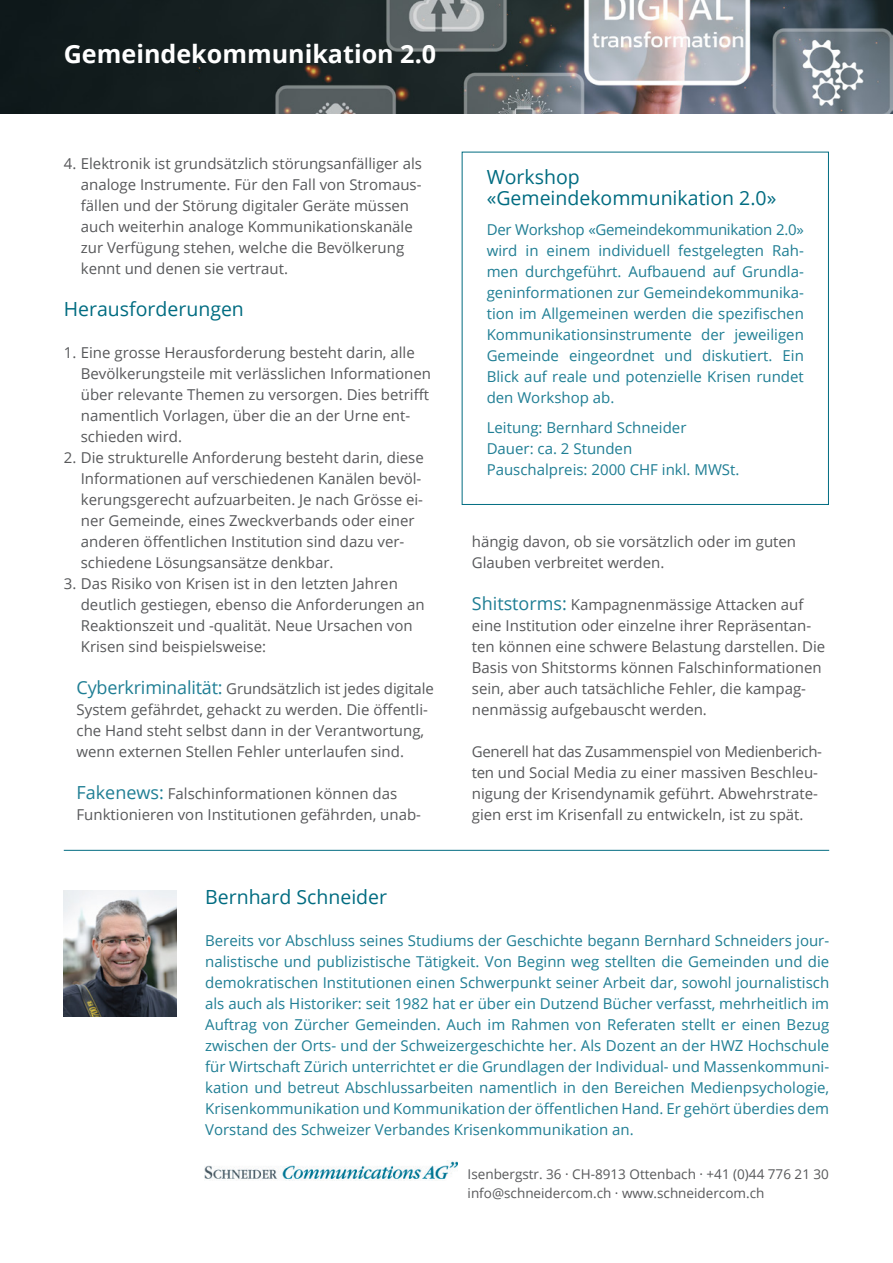
<style>
.page{position:relative;width:893px;height:1263px;background:#fff}
.page>*{position:absolute;margin:0;border:0;box-sizing:border-box;transform-origin:0 0}
.Titel{font:700 25.05px "Open Sans";color:#fff}
.Zwischentitel{font:19.5px "Open Sans";color:#006c81}
.Kastencopy{font:15px/21px "Open Sans";color:#1f7e94;text-align:justify}
.Copy_Einzug{font:15px/21px "Open Sans";color:#57585a}
.Copy{font:15px/21px "Open Sans";color:#57585a}
.Copy-2{font:13.5px/19.5px "Open Sans";color:#57585a}
.s1{font-size:18px;color:#1f7e94}
</style>
<div class="page">
<img style="left:0;top:0;width:893px;height:113px">
<div style="left:462px;top:152px;width:367px;height:353px;border:1px solid #006c81"></div>
<img style="left:64px;top:891px;width:112px;height:125px">
<img style="left:204px;top:1160px;width:253px;height:21px">
<hr style="left:64px;top:850px;width:765px;height:1px;background:#006c81">
<p class="Titel" style="left:64px;top:36px;width:374px">Gemeindekommunikation 2.0</p>
<p class="Copy_Einzug" style="left:81px;top:152px;width:343px;text-indent:-17px">4. Elektronik ist grundsätzlich störungsanfälliger als analoge Instrumente. Für den Fall von Stromaus&shy;fällen und der Störung digitaler Geräte müssen auch weiterhin analoge Kommunikationskanäle zur Verfügung stehen, welche die Bevölkerung kennt und denen sie vertraut.</p>
<p class="Zwischentitel" style="left:64px;top:295px;width:182px">Herausforderungen</p>
<p class="Copy_Einzug" style="left:81px;top:341px;width:352px;text-indent:-17px">1. Eine grosse Herausforderung besteht darin, alle Bevölkerungsteile mit verlässlichen Informationen über relevante Themen zu versorgen. Dies betrifft namentlich Vorlagen, über die an der Urne ent&shy;schieden wird.</p>
<p class="Copy_Einzug" style="left:81px;top:446px;width:344px;text-indent:-17px">2. Die strukturelle Anforderung besteht darin, diese Informationen auf verschiedenen Kanälen bevöl&shy;kerungsgerecht aufzuarbeiten. Je nach Grösse ei&shy;ner Gemeinde, eines Zweckverbands oder einer anderen öffentlichen Institution sind dazu ver&shy;schiedene Lösungsansätze denkbar.</p>
<p class="Copy_Einzug" style="left:81px;top:572px;width:345px;text-indent:-17px">3. Das Risiko von Krisen ist in den letzten Jahren deutlich gestiegen, ebenso die Anforderungen an Reaktionszeit und -qualität. Neue Ursachen von Krisen sind beispielsweise:</p>
<p class="Copy" style="left:77px;top:677px;width:359px"><span class="s1">Cyberkriminalität:</span> Grundsätzlich ist jedes digitale System gefährdet, gehackt zu werden. Die öffentli&shy;che Hand steht selbst dann in der Verantwortung, wenn externen Stellen Fehler unterlaufen sind.</p>
<p class="Copy" style="left:77px;top:782px;width:346px"><span class="s1">Fakenews:</span> Falschinformationen können das<br>Funktionieren von Institutionen gefährden, unab-</p>
<p class="Zwischentitel" style="left:487px;top:163px;width:95px">Workshop</p>
<p class="Zwischentitel" style="left:487px;top:184px;width:291px">«Gemeindekommunikation 2.0»</p>
<p class="Kastencopy" style="left:487px;top:218px;width:319px">Der Workshop «Gemeindekommunikation 2.0» wird in einem individuell festgelegten Rah&shy;men durchgeführt. Aufbauend auf Grundla&shy;geninformationen zur Gemeindekommunika&shy;tion im Allgemeinen werden die spezifischen Kommunikationsinstrumente der jeweiligen Gemeinde eingeordnet und diskutiert. Ein Blick auf reale und potenzielle Krisen rundet den Workshop ab.</p>
<p class="Kastencopy" style="left:487px;top:416px;width:201px">Leitung: Bernhard Schneider</p>
<p class="Kastencopy" style="left:487px;top:437px;width:147px">Dauer: ca. 2 Stunden</p>
<p class="Kastencopy" style="left:487px;top:458px;width:254px">Pauschalpreis: 2000 CHF inkl. MWSt.</p>
<p class="Copy" style="left:472px;top:530px;width:326px">hängig davon, ob sie vorsätzlich oder im guten<br>Glauben verbreitet werden.</p>
<p class="Copy" style="left:472px;top:593px;width:355px"><span class="s1">Shitstorms:</span> Kampagnenmässige Attacken auf eine Institution oder einzelne ihrer Repräsentan&shy;ten können eine schwere Belastung darstellen. Die Basis von Shitstorms können Falschinformationen sein, aber auch tatsächliche Fehler, die kampag&shy;nenmässig aufgebauscht werden.</p>
<p class="Copy" style="left:472px;top:740px;width:352px">Generell hat das Zusammenspiel von Medienberich&shy;ten und Social Media zu einer massiven Beschleu&shy;nigung der Krisendynamik geführt. Abwehrstrate&shy;gien erst im Krisenfall zu entwickeln, ist zu spät.</p>
<p class="Zwischentitel" style="left:205px;top:883px;width:183px">Bernhard Schneider</p>
<p class="Kastencopy" style="left:205px;top:929px;width:625px">Bereits vor Abschluss seines Studiums der Geschichte begann Bernhard Schneiders jour&shy;nalistische und publizistische Tätigkeit. Von Beginn weg stellten die Gemeinden und die demokratischen Institutionen einen Schwerpunkt seiner Arbeit dar, sowohl journalistisch als auch als Historiker: seit 1982 hat er über ein Dutzend Bücher verfasst, mehrheitlich im Auftrag von Zürcher Gemeinden. Auch im Rahmen von Referaten stellt er einen Bezug zwischen der Orts- und der Schweizergeschichte her. Als Dozent an der HWZ Hochschule für Wirtschaft Zürich unterrichtet er die Grundlagen der Individual- und Massenkommuni&shy;kation und betreut Abschlussarbeiten namentlich in den Bereichen Medienpsychologie, Krisenkommunikation und Kommunikation der öffentlichen Hand. Er gehört überdies dem Vorstand des Schweizer Verbandes Krisenkommunikation an.</p>
<p class="Copy-2" style="left:468px;top:1164px;width:363px">Isenbergstr. 36 · CH-8913 Ottenbach · +41 (0)44 776 21 30 info@schneidercom.ch · www.schneidercom.ch</p>
</div>
